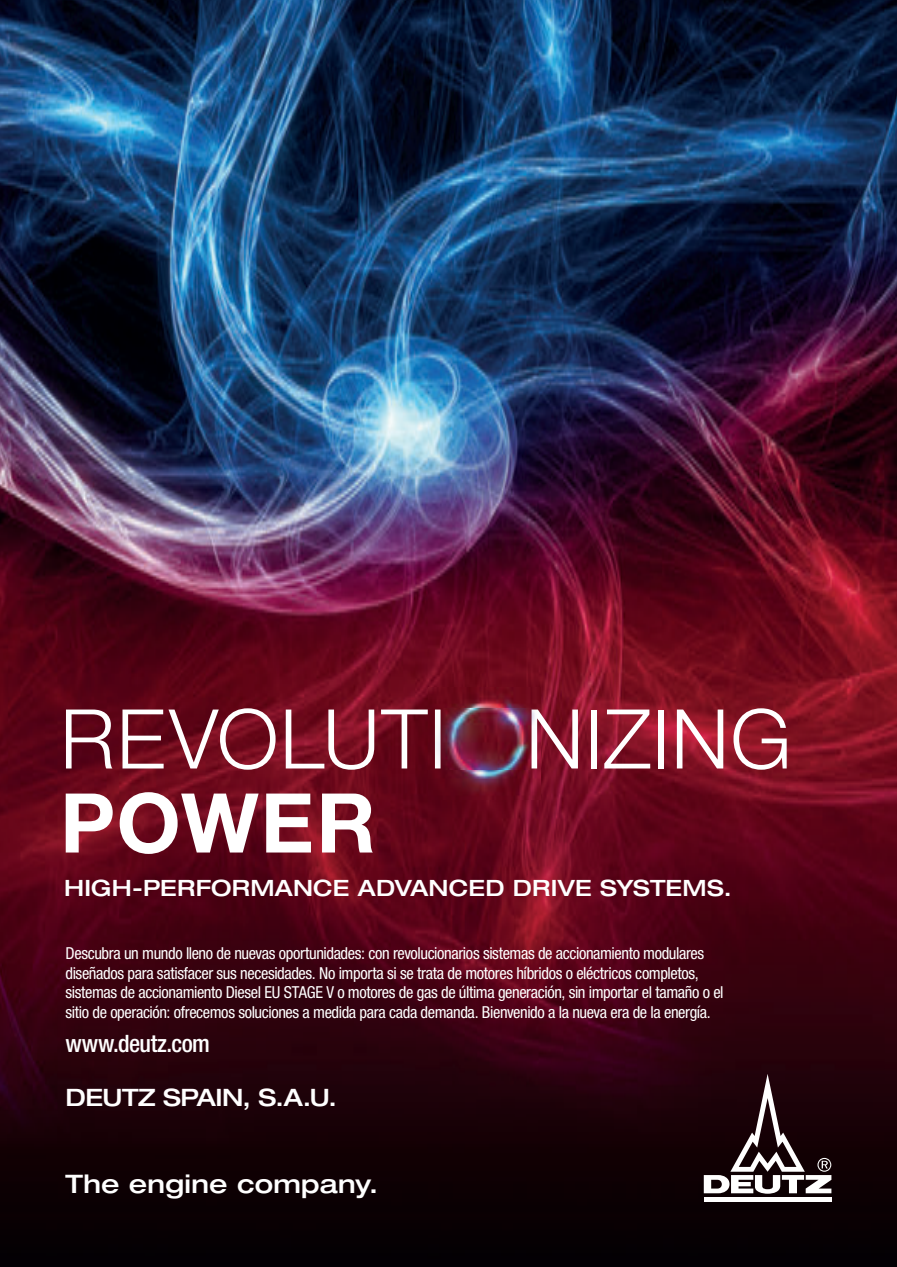
<style>
.page{position:relative;width:897px;height:1267px;background:#fff}
.page>*{position:absolute;margin:0;border:0;box-sizing:border-box;transform-origin:0 0}
.t1{font:300 82.5px "Helvetica Neue LT Pro";letter-spacing:.015em;color:#fff}
.t2{font:700 82.5px "Helvetica Neue LT Pro";letter-spacing:.02em;color:#fff}
.t3{font:500 expanded 25.5px "Helvetica Neue LT Pro";letter-spacing:.01em;color:#fff}
.t4{font:500 expanded 24px "Helvetica Neue LT Pro";letter-spacing:-.025em;color:#fff}
.t5{font:500 condensed 24px "Helvetica Neue LT Pro";letter-spacing:-.02em;color:#fff}
.t6{font:500 expanded 22.5px "Helvetica Neue LT Pro";letter-spacing:.01em;color:#fff}
.t7{font:condensed 16.5px/19.8px "Helvetica Neue LT Pro";letter-spacing:-.025em;color:#fff}
</style>
<div class="page">
<img style="left:0;top:0;width:896px;height:1266px">
<div style="left:703px;top:1196px;width:128px;height:5px;background:#fff"></div>
<svg style="left:703px;top:1073px;width:128px;height:120px"></svg>
<img style="left:428px;top:687px;width:112px;height:21px">
<img style="left:428px;top:708px;width:112px;height:91px">
<h1 class="t1" style="left:60px;top:688px;width:733px">REVOLUTI NIZING</h1>
<h1 class="t2" style="left:60px;top:772px;width:317px">POWER</h1>
<h3 class="t6" style="left:64px;top:874px;width:669px">HIGH-PERFORMANCE ADVANCED DRIVE SYSTEMS.</h3>
<p class="t7" style="left:66px;top:942px;width:659px">Descubra un mundo lleno de nuevas oportunidades: con revolucionarios sistemas de accionamiento modulares diseñados para satisfacer sus necesidades. No importa si se trata de motores híbridos o eléctricos completos, sistemas de accionamiento Diesel EU STAGE V o motores de gas de última generación, sin importar el tamaño o el sitio de operación: ofrecemos soluciones a medida para cada demanda. Bienvenido a la nueva era de la energía.</p>
<h3 class="t5" style="left:66px;top:1029px;width:146px">www.deutz.com</h3>
<h3 class="t4" style="left:66px;top:1082px;width:273px">DEUTZ SPAIN, S.A.U.</h3>
<h2 class="t3" style="left:66px;top:1168px;width:314px">The engine company.</h2>
</div>
